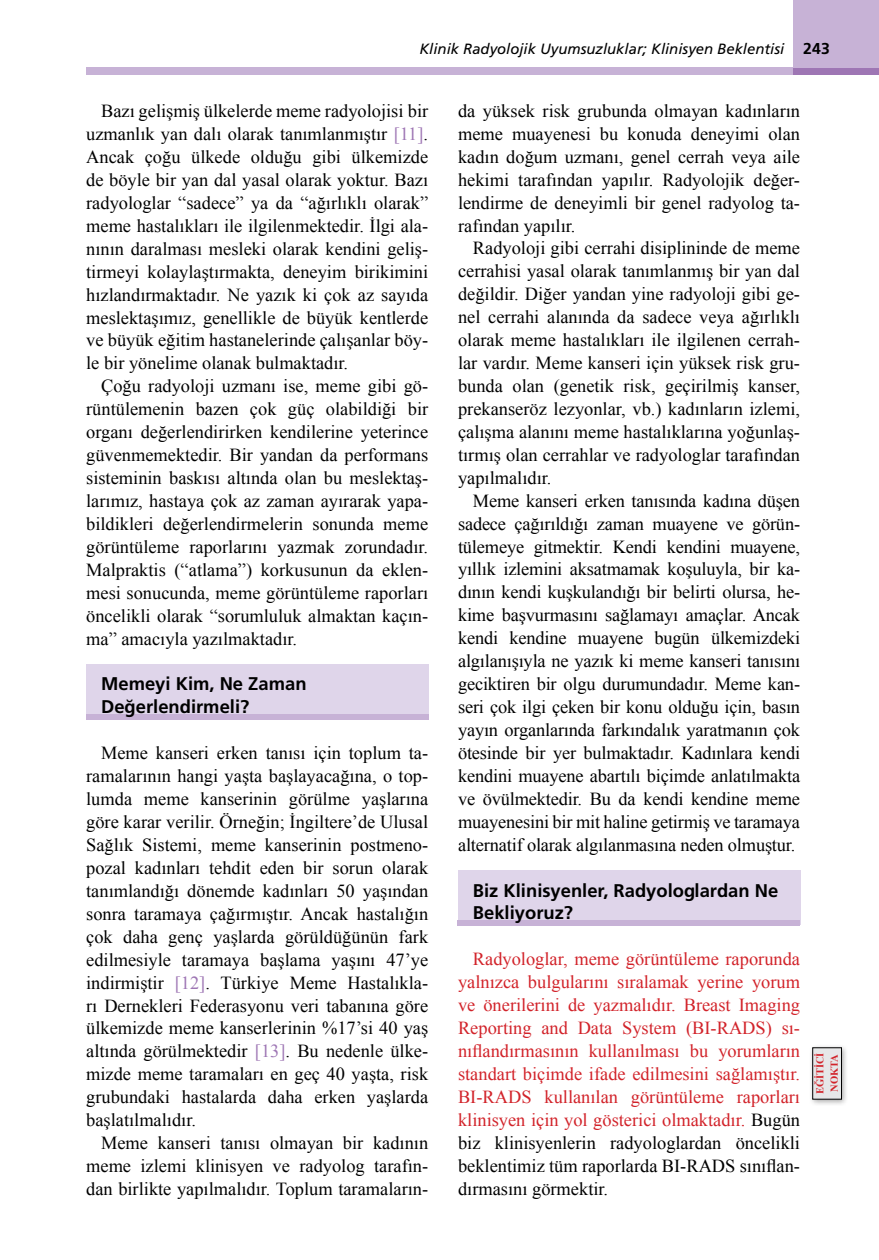
<style>
.page{position:relative;width:879px;height:1260px;background:#fff}
.page>*{position:absolute;margin:0;border:0;box-sizing:border-box;transform-origin:0 0}
.t1{font:18.38px/22.9px "Times New Roman";color:#000;text-align:justify}
.t2{font:18.38px/22.9px "Times New Roman";color:#d2232a;text-align:justify}
.t3{font:18.38px/22.9px "Frutiger Bold Tr";color:#000}
.t4{font:14.88px "Frutiger Italic Tr";color:#000}
.t5{font:700 10.5px/14px "Times New Roman";color:#d2232a}
.s1{font-family:"Frutiger Bold Tr";font-size:15.75px}
.s2{color:#9e76b4}
.s3{color:#000}
</style>
<div class="page">
<div style="left:86px;top:664px;width:342px;height:55px;background:#dfd5ea"></div>
<div style="left:86px;top:714px;width:342px;height:5px;background:#c7b2d6"></div>
<div style="left:458px;top:871px;width:341px;height:54px;background:#dfd5ea"></div>
<div style="left:457px;top:920px;width:342px;height:6px;background:#c7b2d6"></div>
<div style="left:792px;top:68px;width:86px;height:7px;background:#9e76b4"></div>
<div style="left:86px;top:68px;width:706px;height:7px;background:#c7b2d6"></div>
<div style="left:792px;top:0;width:86px;height:68px;background:#c7b2d6"></div>
<div style="left:808px;top:1044px;width:40px;height:62px;background:#000;opacity:.33"></div>
<div style="left:812px;top:1048px;width:29px;height:51px;background:#e6e7e8"></div>
<div style="left:812px;top:1048px;width:29px;height:51px;border:1px solid #000"></div>
<p class="t4" style="left:419px;top:40px;width:412px">Klinik Radyolojik Uyumsuzluklar; Klinisyen Beklentisi <span class="s1">243</span></p>
<p class="t1" style="left:86px;top:99px;width:343px;text-indent:15px">Bazı gelişmiş ülkelerde meme radyolojisi bir uzmanlık yan dalı olarak tanımlanmıştır <span class="s2">[11]</span>.<br>Ancak çoğu ülkede olduğu gibi ülkemizde de böyle bir yan dal yasal olarak yoktur. Bazı radyologlar “sadece” ya da “ağırlıklı olarak” meme hastalıkları ile ilgilenmektedir. İlgi ala&shy;nının daralması mesleki olarak kendini geliş&shy;tirmeyi kolaylaştırmakta, deneyim birikimini hızlandırmaktadır. Ne yazık ki çok az sayıda meslektaşımız, genellikle de büyük kentlerde ve büyük eğitim hastanelerinde çalışanlar böy&shy;le bir yönelime olanak bulmaktadır.</p>
<p class="t1" style="left:86px;top:374px;width:343px;text-indent:15px">Çoğu radyoloji uzmanı ise, meme gibi gö&shy;rüntülemenin bazen çok güç olabildiği bir organı değerlendirirken kendilerine yeterince güvenmemektedir. Bir yandan da performans sisteminin baskısı altında olan bu meslektaş&shy;larımız, hastaya çok az zaman ayırarak yapa&shy;bildikleri değerlendirmelerin sonunda meme görüntüleme raporlarını yazmak zorundadır.<br>Malpraktis (“atlama”) korkusunun da eklen&shy;mesi sonucunda, meme görüntüleme raporları öncelikli olarak “sorumluluk almaktan kaçın&shy;ma” amacıyla yazılmaktadır.</p>
<p class="t3" style="left:101px;top:672px;width:207px">Memeyi Kim, Ne Zaman<br>Değerlendirmeli?</p>
<p class="t1" style="left:86px;top:741px;width:343px;text-indent:15px">Meme kanseri erken tanısı için toplum ta&shy;ramalarının hangi yaşta başlayacağına, o top&shy;lumda meme kanserinin görülme yaşlarına göre karar verilir. Örneğin; İngiltere’de Ulusal Sağlık Sistemi, meme kanserinin postmeno&shy;pozal kadınları tehdit eden bir sorun olarak tanımlandığı dönemde kadınları 50 yaşından sonra taramaya çağırmıştır. Ancak hastalığın çok daha genç yaşlarda görüldüğünün fark edilmesiyle taramaya başlama yaşını 47’ye indirmiştir <span class="s2">[12]</span>. Türkiye Meme Hastalıkla&shy;rı Dernekleri Federasyonu veri tabanına göre ülkemizde meme kanserlerinin %17’si 40 yaş altında görülmektedir <span class="s2">[13]</span>. Bu nedenle ülke&shy;mizde meme taramaları en geç 40 yaşta, risk grubundaki hastalarda daha erken yaşlarda başlatılmalıdır.</p>
<p class="t1" style="left:86px;top:1131px;width:343px;text-indent:15px">Meme kanseri tanısı olmayan bir kadının meme izlemi klinisyen ve radyolog tarafın&shy;dan birlikte yapılmalıdır. Toplum taramaların-</p>
<p class="t1" style="left:458px;top:99px;width:343px">da yüksek risk grubunda olmayan kadınların meme muayenesi bu konuda deneyimi olan kadın doğum uzmanı, genel cerrah veya aile hekimi tarafından yapılır. Radyolojik değer&shy;lendirme de deneyimli bir genel radyolog ta&shy;rafından yapılır.</p>
<p class="t1" style="left:458px;top:237px;width:343px;text-indent:15px">Radyoloji gibi cerrahi disiplininde de meme cerrahisi yasal olarak tanımlanmış bir yan dal değildir. Diğer yandan yine radyoloji gibi ge&shy;nel cerrahi alanında da sadece veya ağırlıklı olarak meme hastalıkları ile ilgilenen cerrah&shy;lar vardır. Meme kanseri için yüksek risk gru&shy;bunda olan (genetik risk, geçirilmiş kanser, prekanseröz lezyonlar, vb.) kadınların izlemi, çalışma alanını meme hastalıklarına yoğunlaş&shy;tırmış olan cerrahlar ve radyologlar tarafından yapılmalıdır.</p>
<p class="t1" style="left:458px;top:489px;width:343px;text-indent:15px">Meme kanseri erken tanısında kadına düşen sadece çağırıldığı zaman muayene ve görün&shy;tülemeye gitmektir. Kendi kendini muayene, yıllık izlemini aksatmamak koşuluyla, bir ka&shy;dının kendi kuşkulandığı bir belirti olursa, he&shy;kime başvurmasını sağlamayı amaçlar. Ancak kendi kendine muayene bugün ülkemizdeki algılanışıyla ne yazık ki meme kanseri tanısını geciktiren bir olgu durumundadır. Meme kan&shy;seri çok ilgi çeken bir konu olduğu için, basın yayın organlarında farkındalık yaratmanın çok ötesinde bir yer bulmaktadır. Kadınlara kendi kendini muayene abartılı biçimde anlatılmakta ve övülmektedir. Bu da kendi kendine meme muayenesini bir mit haline getirmiş ve taramaya alternatif olarak algılanmasına neden olmuştur.</p>
<p class="t3" style="left:472px;top:878px;width:307px">Biz Klinisyenler, Radyologlardan Ne<br>Bekliyoruz?</p>
<p class="t2" style="left:458px;top:947px;width:343px;text-indent:15px">Radyologlar, meme görüntüleme raporunda yalnızca bulgularını sıralamak yerine yorum ve önerilerini de yazmalıdır. Breast Imaging Reporting and Data System (BI-RADS) sı&shy;nıflandırmasının kullanılması bu yorumların standart biçimde ifade edilmesini sağlamıştır.<br>BI-RADS kullanılan görüntüleme raporları klinisyen için yol gösterici olmaktadır. <span class="s3">Bugün biz klinisyenlerin radyologlardan öncelikli beklentimiz tüm raporlarda BI-RADS sınıflan&shy;dırmasını görmektir.</span></p>
<p class="t5" style="left:812px;top:1094px;width:44px;rotate:-90deg">EĞİTİCİ<br>NOKTA</p>
</div>
